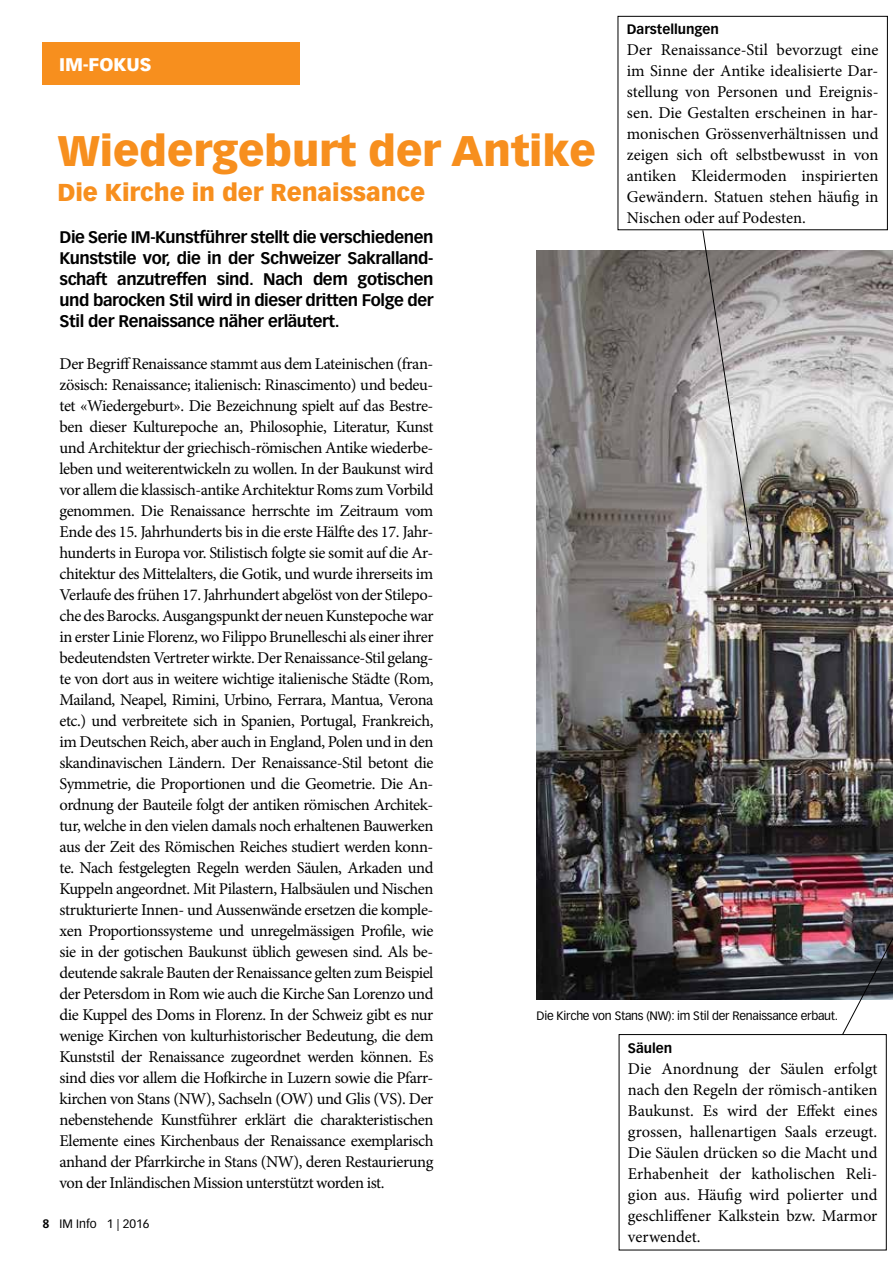
<style>
.page{position:relative;width:893px;height:1263px;background:#fff}
.page>*{position:absolute;margin:0;border:0;box-sizing:border-box;transform-origin:0 0}
.t1{font:900 42px "Vectora LT Std";letter-spacing:-.005em;color:#f78f1e}
.t2{font:900 24px "Vectora LT Std";letter-spacing:-.005em;color:#f78f1e}
.t3{font:900 18px "Vectora LT Std";color:#fff}
.t4{font:16.5px/21px "Minion Pro";letter-spacing:-.005em;color:#000;text-align:justify}
.t5{font:700 16.5px/21px "Vectora LT Std";letter-spacing:-.025em;color:#000;text-align:justify}
.t6{font:700 13.5px "Vectora LT Std";color:#000}
.t7{font:12px "Vectora LT Std";letter-spacing:-.02em;color:#000}
.t8{font:12px "Vectora LT Std";color:#000}
.s1{font-weight:700}
</style>
<div class="page">
<img style="left:537px;top:251px;width:356px;height:748px">
<img style="left:841px;top:653px;width:52px;height:381px">
<div style="left:42px;top:43px;width:258px;height:42px;background:#f78f1e"></div>
<div style="left:619px;top:1034px;width:268px;height:216px;border:1px solid #000"></div>
<div style="left:618px;top:16px;width:270px;height:214px;border:1px solid #000"></div>
<svg style="left:702px;top:229px;width:50px;height:322px"></svg>
<p class="t6" style="left:627px;top:21px;width:94px">Darstellungen</p>
<p class="t4" style="left:627px;top:39px;width:253px">Der Renaissance-Stil bevorzugt eine im Sinne der Antike idealisierte Dar&shy;stellung von Personen und Ereignis&shy;sen. Die Gestalten erscheinen in har&shy;monischen Grössenverhältnissen und zeigen sich oft selbstbewusst in von antiken Kleidermoden inspirierten Gewändern. Statuen stehen häufig in Nischen oder auf Podesten.</p>
<p class="t3" style="left:59px;top:53px;width:94px">IM-FOKUS</p>
<h1 class="t1" style="left:57px;top:124px;width:540px">Wiedergeburt der Antike</h1>
<h2 class="t2" style="left:57px;top:177px;width:369px">Die Kirche in der Renaissance</h2>
<p class="t5" style="left:60px;top:227px;width:375px">Die Serie IM-Kunstführer stellt die verschiedenen Kunststile vor, die in der Schweizer Sakralland&shy;schaft anzutreffen sind. Nach dem gotischen und barocken Stil wird in dieser dritten Folge der Stil der Renaissance näher erläutert.</p>
<p class="t4" style="left:60px;top:353px;width:375px">Der Begriff Renaissance stammt aus dem Lateinischen (fran&shy;zösisch: Renaissance; italienisch: Rinascimento) und bedeu&shy;tet «Wiedergeburt». Die Bezeichnung spielt auf das Bestre&shy;ben dieser Kulturepoche an, Philosophie, Literatur, Kunst und Architektur der griechisch-römischen Antike wiederbe&shy;leben und weiterentwickeln zu wollen. In der Baukunst wird vor allem die klassisch-antike Architektur Roms zum Vorbild genommen. Die Renaissance herrschte im Zeitraum vom Ende des 15. Jahrhunderts bis in die erste Hälfte des 17. Jahr&shy;hunderts in Europa vor. Stilistisch folgte sie somit auf die Ar&shy;chitektur des Mittelalters, die Gotik, und wurde ihrerseits im Verlaufe des frühen 17. Jahrhundert abgelöst von der Stilepo&shy;che des Barocks. Ausgangspunkt der neuen Kunstepoche war in erster Linie Florenz, wo Filippo Brunelleschi als einer ihrer bedeutendsten Vertreter wirkte. Der Renaissance-Stil gelang&shy;te von dort aus in weitere wichtige italienische Städte (Rom, Mailand, Neapel, Rimini, Urbino, Ferrara, Mantua, Verona etc.) und verbreitete sich in Spanien, Portugal, Frankreich, im Deutschen Reich, aber auch in England, Polen und in den skandinavischen Ländern. Der Renaissance-Stil betont die Symmetrie, die Proportionen und die Geometrie. Die An&shy;ordnung der Bauteile folgt der antiken römischen Architek&shy;tur, welche in den vielen damals noch erhaltenen Bauwerken aus der Zeit des Römischen Reiches studiert werden konn&shy;te. Nach festgelegten Regeln werden Säulen, Arkaden und Kuppeln angeordnet. Mit Pilastern, Halbsäulen und Nischen strukturierte Innen- und Aussenwände ersetzen die komple&shy;xen Proportionssysteme und unregelmässigen Profile, wie sie in der gotischen Baukunst üblich gewesen sind. Als be&shy;deutende sakrale Bauten der Renaissance gelten zum Beispiel der Petersdom in Rom wie auch die Kirche San Lorenzo und die Kuppel des Doms in Florenz. In der Schweiz gibt es nur wenige Kirchen von kulturhistorischer Bedeutung, die dem Kunststil der Renaissance zugeordnet werden können. Es sind dies vor allem die Hofkirche in Luzern sowie die Pfarr&shy;kirchen von Stans (NW), Sachseln (OW) und Glis (VS). Der nebenstehende Kunstführer erklärt die charakteristischen Elemente eines Kirchenbaus der Renaissance exemplarisch anhand der Pfarrkirche in Stans (NW), deren Restaurierung von der Inländischen Mission unterstützt worden ist.</p>
<p class="t7" style="left:537px;top:1009px;width:303px">Die Kirche von Stans (NW): im Stil der Renaissance erbaut.</p>
<p class="t6" style="left:628px;top:1040px;width:46px">Säulen</p>
<p class="t4" style="left:628px;top:1058px;width:251px">Die Anordnung der Säulen erfolgt nach den Regeln der römisch-antiken Baukunst. Es wird der Effekt eines grossen, hallenartigen Saals erzeugt.<br>Die Säulen drücken so die Macht und Erhabenheit der katholischen Reli&shy;gion aus. Häufig wird polierter und geschliffener Kalkstein bzw. Marmor verwendet.</p>
<p class="t8" style="left:43px;top:1216px;width:108px"><span class="s1">8</span> IM Info 1 | 2016</p>
</div>
